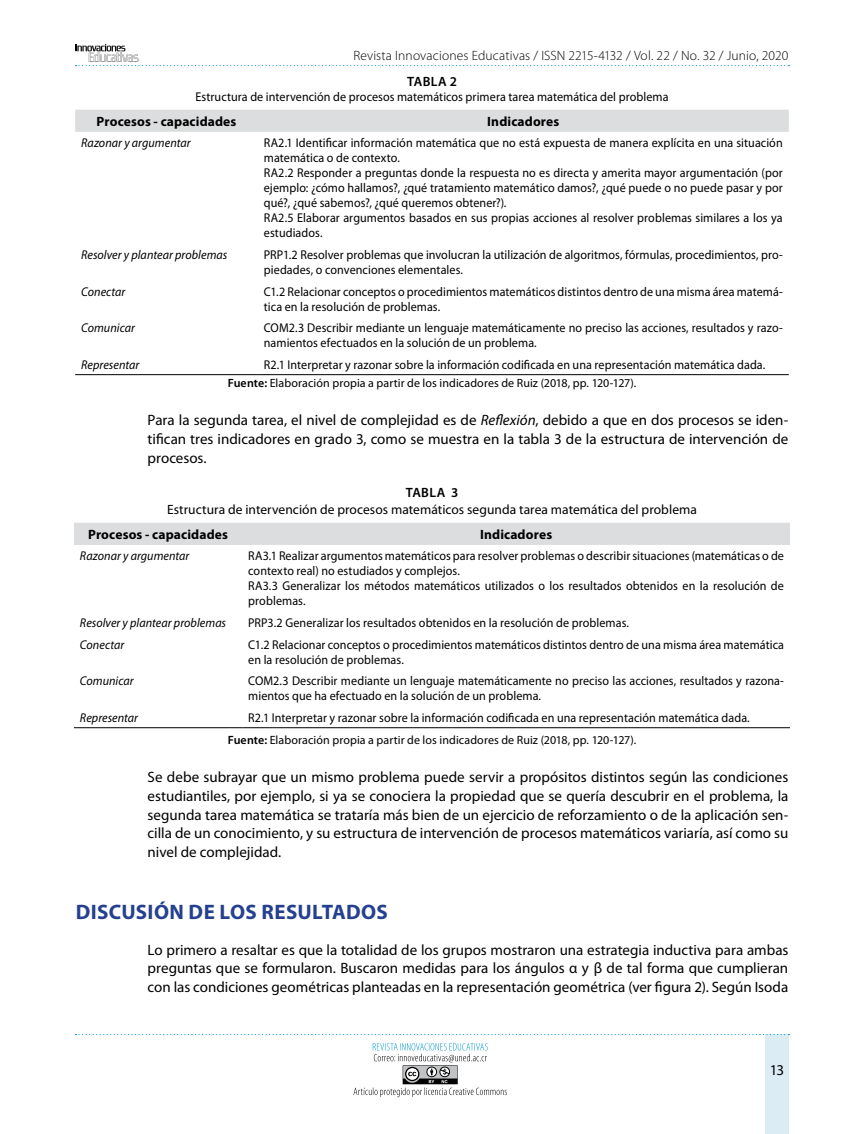
<style>
.page{position:relative;width:864px;height:1134px;background:#fff}
.page>*{position:absolute;margin:0;border:0;box-sizing:border-box;transform-origin:0 0}
.t1{font:700 21px "Myriad Pro";letter-spacing:.015em;color:#25408f}
.t2{font:15px/18.8px "Myriad Pro";color:#000;text-align:justify}
.t3{font:13.5px "Myriad Pro";letter-spacing:.005em;color:#000}
.t4{font:300 13.5px "Myriad Pro";letter-spacing:.01em;color:#000}
.t5{font:700 13.5px "Myriad Pro";letter-spacing:.01em;color:#000}
.t6{font:600 13.5px "Myriad Pro";letter-spacing:.025em;color:#000}
.t7{font:12.75px/15px "Myriad Pro";letter-spacing:.005em;color:#000;scale:.95 1}
.t8{font:italic 12.75px "Myriad Pro";letter-spacing:.005em;color:#000;scale:.95 1}
.t9{font:12px "Myriad Pro";letter-spacing:.005em;color:#000}
.s1{font-weight:600}
.s2{font-style:italic}
</style>
<div class="page">
<svg style="left:76px;top:44px;width:713px;height:22px"></svg>
<div style="left:765px;top:1034px;width:23px;height:100px;background:#dcecf5"></div>
<svg style="left:76px;top:1034px;width:713px;height:1px"></svg>
<svg style="left:354px;top:1043px;width:153px;height:54px"></svg>
<div style="left:75px;top:110px;width:714px;height:22px;background:#dcddde"></div>
<hr style="left:75px;top:374px;width:183px;height:1px;background:#000">
<hr style="left:258px;top:374px;width:531px;height:1px;background:#000">
<div style="left:74px;top:523px;width:716px;height:22px;background:#dcddde"></div>
<hr style="left:74px;top:727px;width:168px;height:1px;background:#000">
<hr style="left:242px;top:727px;width:548px;height:1px;background:#000">
<p class="t4" style="left:353px;top:48px;width:437px">Revista Innovaciones Educativas / ISSN 2215-4132 / Vol. 22 / No. 32 / Junio, 2020</p>
<p class="t6" style="left:407px;top:74px;width:51px">TABLA 2</p>
<p class="t7" style="left:195px;top:89px;width:500px">Estructura de intervención de procesos matemáticos primera tarea matemática del problema</p>
<p class="t5" style="left:97px;top:114px;width:141px">Procesos - capacidades</p>
<p class="t5" style="left:487px;top:114px;width:74px">Indicadores</p>
<p class="t8" style="left:81px;top:136px;width:117px">Razonar y argumentar</p>
<p class="t7" style="left:264px;top:136px;width:548px">RA2.1 Identificar información matemática que no está expuesta de manera explícita en una situación matemática o de contexto.<br>RA2.2 Responder a preguntas donde la respuesta no es directa y amerita mayor argumentación (por ejemplo: ¿cómo hallamos?, ¿qué tratamiento matemático damos?, ¿qué puede o no puede pasar y por qué?, ¿qué sabemos?, ¿qué queremos obtener?).<br>RA2.5 Elaborar argumentos basados en sus propias acciones al resolver problemas similares a los ya estudiados.</p>
<p class="t8" style="left:81px;top:248px;width:155px">Resolver y plantear problemas</p>
<p class="t7" style="left:264px;top:247px;width:548px">PRP1.2 Resolver problemas que involucran la utilización de algoritmos, fórmulas, procedimientos, pro&shy;piedades, o convenciones elementales.</p>
<p class="t8" style="left:81px;top:284px;width:48px">Conectar</p>
<p class="t7" style="left:264px;top:284px;width:548px">C1.2 Relacionar conceptos o procedimientos matemáticos distintos dentro de una misma área matemá&shy;tica en la resolución de problemas.</p>
<p class="t8" style="left:81px;top:321px;width:58px">Comunicar</p>
<p class="t7" style="left:264px;top:321px;width:548px">COM2.3 Describir mediante un lenguaje matemáticamente no preciso las acciones, resultados y razo&shy;namientos efectuados en la solución de un problema.</p>
<p class="t8" style="left:81px;top:358px;width:63px">Representar</p>
<p class="t7" style="left:264px;top:357px;width:529px">R2.1 Interpretar y razonar sobre la información codificada en una representación matemática dada.</p>
<p class="t9" style="left:228px;top:376px;width:410px"><span class="s1">Fuente:</span> Elaboración propia a partir de los indicadores de Ruiz (2018, pp. 120-127).</p>
<p class="t2" style="left:148px;top:411px;width:642px">Para la segunda tarea, el nivel de complejidad es de <span class="s2">Reflexión</span>, debido a que en dos procesos se iden&shy;tifican tres indicadores en grado 3, como se muestra en la tabla 3 de la estructura de intervención de procesos.</p>
<p class="t6" style="left:406px;top:485px;width:54px">TABLA 3</p>
<p class="t3" style="left:167px;top:502px;width:531px">Estructura de intervención de procesos matemáticos segunda tarea matemática del problema</p>
<p class="t5" style="left:88px;top:527px;width:141px">Procesos - capacidades</p>
<p class="t5" style="left:480px;top:527px;width:74px">Indicadores</p>
<p class="t8" style="left:80px;top:549px;width:117px">Razonar y argumentar</p>
<p class="t7" style="left:248px;top:549px;width:565px">RA3.1 Realizar argumentos matemáticos para resolver problemas o describir situaciones (matemáticas o de contexto real) no estudiados y complejos.<br>RA3.3 Generalizar los métodos matemáticos utilizados o los resultados obtenidos en la resolución de problemas.</p>
<p class="t8" style="left:80px;top:616px;width:155px">Resolver y plantear problemas</p>
<p class="t7" style="left:248px;top:615px;width:402px">PRP3.2 Generalizar los resultados obtenidos en la resolución de problemas.</p>
<p class="t8" style="left:80px;top:637px;width:48px">Conectar</p>
<p class="t7" style="left:248px;top:637px;width:565px">C1.2 Relacionar conceptos o procedimientos matemáticos distintos dentro de una misma área matemática en la resolución de problemas.</p>
<p class="t8" style="left:80px;top:674px;width:58px">Comunicar</p>
<p class="t7" style="left:248px;top:674px;width:565px">COM2.3 Describir mediante un lenguaje matemáticamente no preciso las acciones, resultados y razona&shy;mientos que ha efectuado en la solución de un problema.</p>
<p class="t8" style="left:80px;top:711px;width:63px">Representar</p>
<p class="t7" style="left:248px;top:710px;width:529px">R2.1 Interpretar y razonar sobre la información codificada en una representación matemática dada.</p>
<p class="t9" style="left:228px;top:733px;width:410px"><span class="s1">Fuente:</span> Elaboración propia a partir de los indicadores de Ruiz (2018, pp. 120-127).</p>
<p class="t2" style="left:148px;top:768px;width:642px">Se debe subrayar que un mismo problema puede servir a propósitos distintos según las condiciones estudiantiles, por ejemplo, si ya se conociera la propiedad que se quería descubrir en el problema, la segunda tarea matemática se trataría más bien de un ejercicio de reforzamiento o de la aplicación sen&shy;cilla de un conocimiento, y su estructura de intervención de procesos matemáticos variaría, así como su nivel de complejidad.</p>
<h1 class="t1" style="left:76px;top:900px;width:314px">DISCUSIÓN DE LOS RESULTADOS</h1>
<p class="t2" style="left:148px;top:940px;width:642px">Lo primero a resaltar es que la totalidad de los grupos mostraron una estrategia inductiva para ambas preguntas que se formularon. Buscaron medidas para los ángulos α y β de tal forma que cumplieran con las condiciones geométricas planteadas en la representación geométrica (ver figura 2). Según Isoda</p>
<p class="t2" style="left:770px;top:1060px;width:16px">13</p>
</div>
